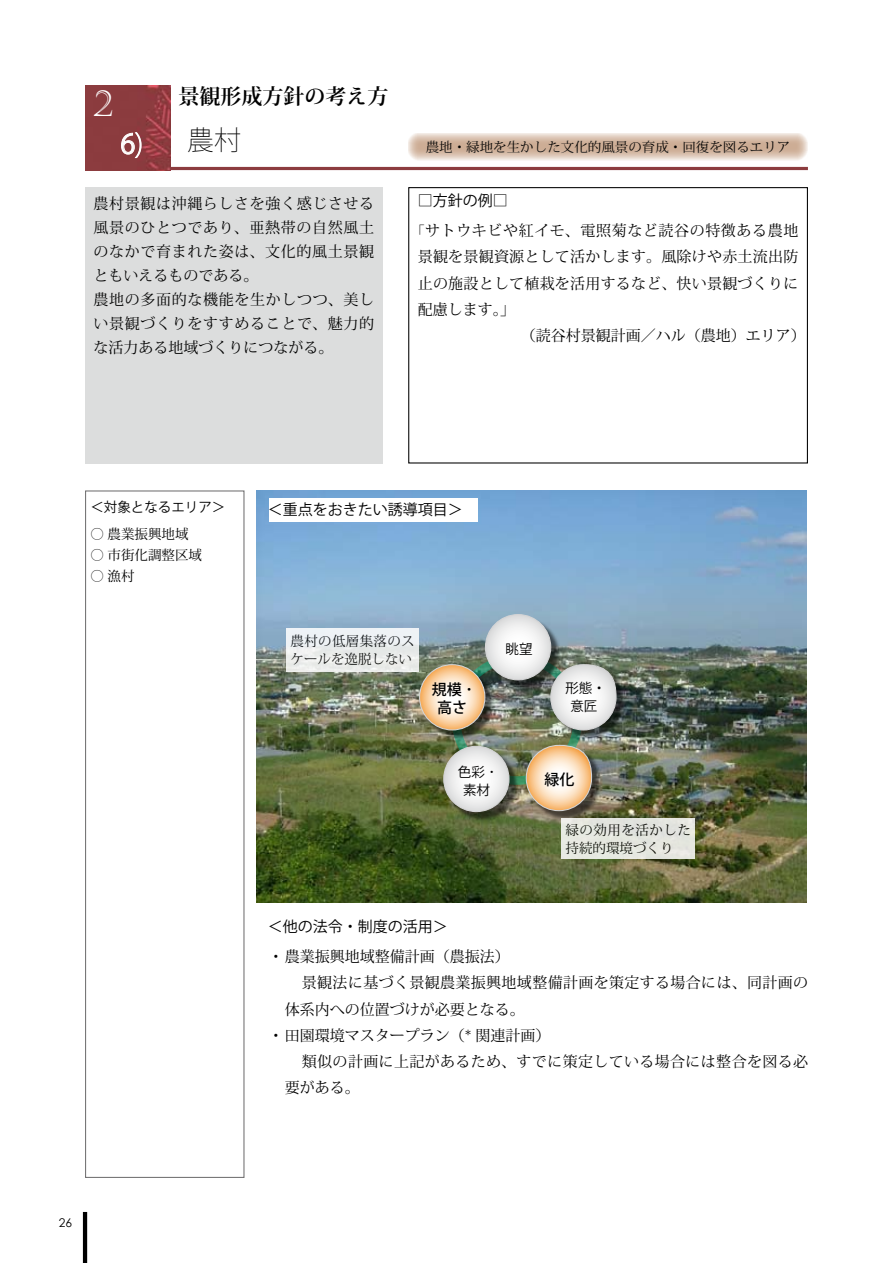
<style>
.page{position:relative;width:893px;height:1263px;background:#fff}
.page>*{position:absolute;margin:0;border:0;box-sizing:border-box;transform-origin:0 0}
.t1{font:36px "Castellar";color:#fff}
.t2{font:27px "Koz Go Std";color:#fff}
.t3{font:200 27px "Koz Go Pro";color:#000}
.t4{font:700 21px "Koz Min Std";color:#000}
.t5{font:15px "Koz Min Pro";letter-spacing:.025em;color:#000}
.t6{font:15px/24px "Koz Min Pro";letter-spacing:.045em;color:#000}
.t7{font:15px "Koz Min Pro";color:#000}
.t8{font:15px "Koz Go Pro";color:#000}
.t9{font:500 15px/18px "Koz Go Pro";color:#000;text-align:center}
.t10{font:13.5px/18px "Koz Min Pro";color:#000}
.t11{font:13.5px/18px "Koz Go Pro";color:#000;text-align:center}
.t12{font:13.5px/18px "Koz Min Pro";letter-spacing:.035em;color:#000}
.t13{font:12px "Century Gothic";color:#000}
.s1{font-weight:200}
.s2{font-size:13.5px}
</style>
<div class="page">
<hr style="left:83px;top:1214px;width:4px;height:47px;background:#000">
<img style="left:257px;top:491px;width:549px;height:412px">
<div style="left:270px;top:498px;width:208px;height:24px;background:#fff"></div>
<img style="left:85px;top:85px;width:85px;height:85px">
<svg style="left:121px;top:132px;width:21px;height:26px"></svg>
<div style="left:408px;top:187px;width:400px;height:276px;border:1px solid #000"></div>
<svg style="left:408px;top:133px;width:400px;height:27px;background:#dac3b1"></svg>
<hr style="left:170px;top:167px;width:638px;height:3px;background:#8c3c3f">
<div style="left:85px;top:187px;width:298px;height:276px;background:#dcdddd"></div>
<div style="left:286px;top:628px;width:133px;height:44px;background:#edf0ef"></div>
<div style="left:487px;top:616px;width:74px;height:75px;background:#000;opacity:.57"></div>
<svg style="left:485px;top:615px;width:66px;height:65px"></svg>
<div style="left:485px;top:614px;width:66px;height:66px;border:1px solid #fff;border-radius:50%"></div>
<div style="left:552px;top:666px;width:75px;height:75px;background:#000;opacity:.57"></div>
<svg style="left:551px;top:665px;width:65px;height:65px"></svg>
<div style="left:550px;top:664px;width:67px;height:66px;border:1px solid #fff;border-radius:50%"></div>
<div style="left:528px;top:747px;width:74px;height:74px;background:#000;opacity:.57"></div>
<svg style="left:526px;top:745px;width:66px;height:66px;background:#f9d7b2"></svg>
<div style="left:526px;top:745px;width:66px;height:66px;border:1px solid #fff;border-radius:50%"></div>
<div style="left:445px;top:748px;width:75px;height:74px;background:#000;opacity:.57"></div>
<svg style="left:444px;top:746px;width:65px;height:65px"></svg>
<div style="left:443px;top:746px;width:67px;height:66px;border:1px solid #fff;border-radius:50%"></div>
<div style="left:421px;top:666px;width:75px;height:75px;background:#000;opacity:.57"></div>
<svg style="left:420px;top:665px;width:65px;height:65px;background:#fad8b2"></svg>
<div style="left:419px;top:664px;width:66px;height:66px;border:1px solid #fff;border-radius:50%"></div>
<div style="left:85px;top:490px;width:159px;height:688px;border:1px solid #727172"></div>
<div style="left:561px;top:819px;width:134px;height:40px;background:#e6e7e0"></div>
<h1 class="t1" style="left:94px;top:83px;width:21px">2</h1>
<h2 class="t2" style="left:120px;top:127px;width:24px">6<span class="s1">)</span></h2>
<h3 class="t4" style="left:179px;top:82px;width:211px">景観形成方針の考え方</h3>
<h2 class="t3" style="left:187px;top:122px;width:56px">農村</h2>
<p class="t6" style="left:94px;top:191px;width:282px">農村景観は沖縄らしさを強く感じさせる風景のひとつであり、亜熱帯の自然風土のなかで育まれた姿は、文化的風土景観ともいえるものである。<br>農地の多面的な機能を生かしつつ、美しい景観づくりをすすめることで、魅力的な活力ある地域づくりにつながる。</p>
<p class="t10" style="left:426px;top:137px;width:366px">農地・緑地を生かした文化的風景の育成・回復を図るエリア</p>
<p class="t8" style="left:418px;top:190px;width:91px">□方針の例□</p>
<p class="t5" style="left:411px;top:220px;width:389px"><span class="s2">「</span>サトウキビや紅イモ、電照菊など読谷の特徴ある農地</p>
<p class="t5" style="left:418px;top:246px;width:382px">景観を景観資源として活かします。風除けや赤土流出防</p>
<p class="t5" style="left:418px;top:272px;width:382px">止の施設として植栽を活用するなど、快い景観づくりに</p>
<p class="t5" style="left:418px;top:299px;width:99px">配慮します。」</p>
<p class="t7" style="left:521px;top:325px;width:286px">（読谷村景観計画／ハル（農地）エリア）</p>
<p class="t11" style="left:90px;top:498px;width:137px">＜対象となるエリア＞</p>
<p class="t10" style="left:90px;top:524px;width:100px">○ 農業振興地域</p>
<p class="t10" style="left:90px;top:545px;width:113px">○ 市街化調整区域</p>
<p class="t10" style="left:90px;top:566px;width:46px">○ 漁村</p>
<p class="t8" style="left:268px;top:500px;width:196px">＜重点をおきたい誘導項目＞</p>
<p class="t10" style="left:291px;top:632px;width:126px">農村の低層集落のスケールを逸脱しない</p>
<p class="t11" style="left:506px;top:640px;width:28px">眺望</p>
<p class="t9" style="left:432px;top:681px;width:43px">規模･高さ</p>
<p class="t11" style="left:565px;top:680px;width:42px">形態・意匠</p>
<p class="t11" style="left:458px;top:763px;width:39px">色彩･素材</p>
<p class="t9" style="left:544px;top:771px;width:31px">緑化</p>
<p class="t12" style="left:566px;top:820px;width:127px">緑の効用を活かした持続的環境づくり</p>
<p class="t8" style="left:268px;top:916px;width:181px">＜他の法令・制度の活用＞</p>
<p class="t7" style="left:268px;top:946px;width:243px">・農業振興地域整備計画（農振法）</p>
<p class="t5" style="left:302px;top:972px;width:508px">景観法に基づく景観農業振興地域整備計画を策定する場合には、同計画の</p>
<p class="t7" style="left:285px;top:998px;width:241px">体系内への位置づけが必要となる。</p>
<p class="t7" style="left:268px;top:1025px;width:283px">・田園環境マスタープラン（* 関連計画）</p>
<p class="t5" style="left:302px;top:1051px;width:508px">類似の計画に上記があるため、すでに策定している場合には整合を図る必</p>
<p class="t5" style="left:285px;top:1077px;width:76px">要がある。</p>
<p class="t13" style="left:59px;top:1214px;width:8px">26</p>
</div>
